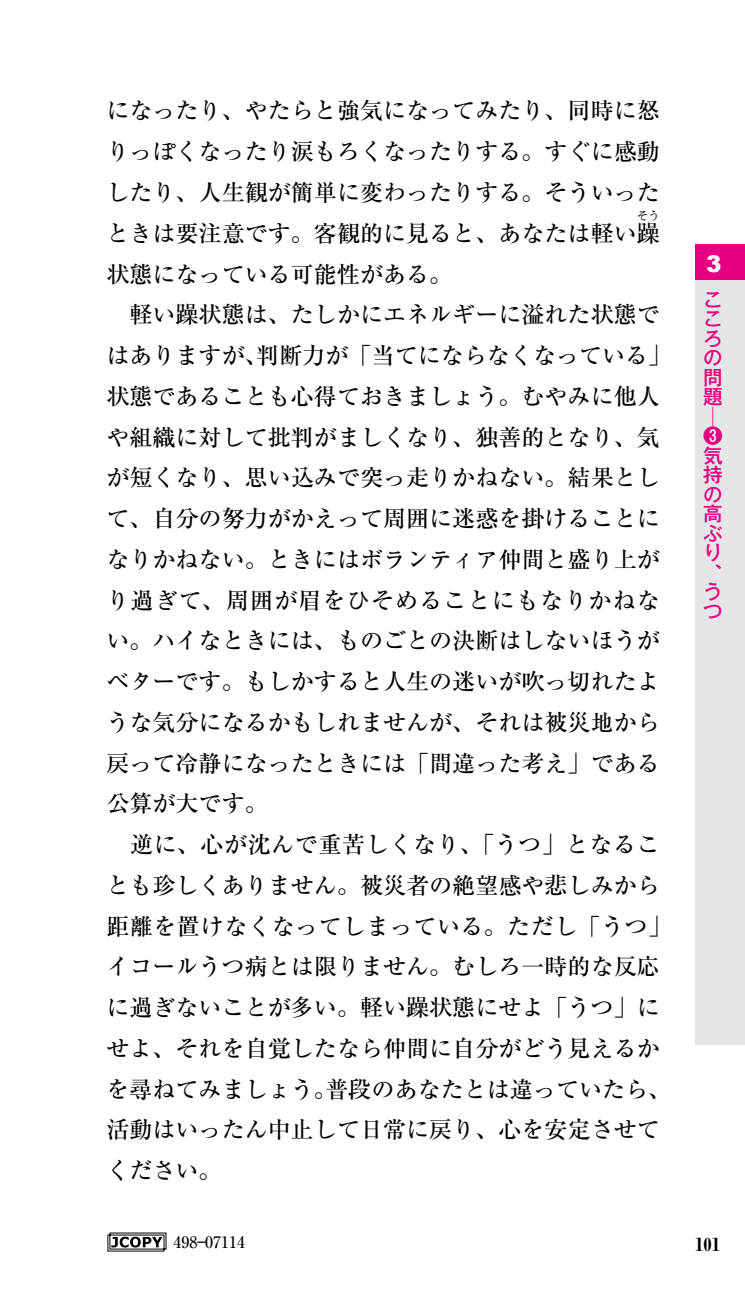
<style>
.page{position:relative;width:745px;height:1290px;background:#fff}
.page>*{position:absolute;margin:0;border:0;box-sizing:border-box;transform-origin:0 0}
.t1{font:500 23px/40.8px "Ryumin Pro";color:#000;text-align:justify}
.t2{font:900 23px "Arial";color:#fff}
.t3{font:700 condensed 21.25px "Bodoni";color:#000}
.t4{font:500 19.5px/19.5px "Gothic MB101 Pro";color:#e4007f;text-align:justify}
.t5{font:500 16px "Ryumin Pro";color:#000}
.t6{font:500 11.5px "Ryumin Pro";color:#000}
.s1{color:#fff}
</style>
<div class="page">
<div style="left:694px;top:244px;width:50px;height:801px;background:#e6e6e7"></div>
<div style="left:694px;top:244px;width:50px;height:36px;background:#e4007f"></div>
<div style="left:105px;top:1230px;width:63px;height:24px;background:linear-gradient(to right,#fff,#fff)"></div>
<svg style="left:107px;top:1232px;width:59px;height:19px"></svg>
<p class="t1" style="left:106px;top:89px;width:554px">になったり、やたらと強気になってみたり、同時に怒りっぽくなったり涙もろくなったりする。すぐに感動したり、人生観が簡単に変わったりする。そういったときは要注意です。客観的に見ると、あなたは軽い躁</p>
<p class="t6" style="left:636px;top:207px;width:25px">そう</p>
<p class="t1" style="left:106px;top:252px;width:566px;text-align:left">状態になっている可能性がある。<br>　軽い躁状態は、たしかにエネルギーに溢れた状態ではありますが、判断力が「当てにならなくなっている」状態であることも心得ておきましょう。むやみに他人や組織に対して批判がましくなり、独善的となり、気が短くなり、思い込みで突っ走りかねない。結果として、自分の努力がかえって周囲に迷惑を掛けることになりかねない。ときにはボランティア仲間と盛り上がり過ぎて、周囲が眉をひそめることにもなりかねない。ハイなときには、ものごとの決断はしないほうがベターです。もしかすると人生の迷いが吹っ切れたような気分になるかもしれませんが、それは被災地から戻って冷静になったときには「間違った考え」である公算が大です。<br>　逆に、心が沈んで重苦しくなり、「うつ」となることも珍しくありません。被災者の絶望感や悲しみから距離を置けなくなってしまっている。ただし「うつ」イコールうつ病とは限りません。むしろ一時的な反応に過ぎないことが多い。軽い躁状態にせよ「うつ」にせよ、それを自覚したなら仲間に自分がどう見えるかを尋ねてみましょう。普段のあなたとは違っていたら、活動はいったん中止して日常に戻り、心を安定させてください。</p>
<p class="t5" style="left:173px;top:1229px;width:73px">498—07114</p>
<p class="t2" style="left:705px;top:247px;width:17px">5</p>
<p class="t4" style="left:702px;top:287px;width:21px">こころの問題─</p>
<p class="t4" style="left:702px;top:424px;width:21px;text-align:left"><span class="s1">●</span>❸気持の高ぶり、うつ</p>
<p class="t3" style="left:694px;top:1232px;width:26px">101</p>
</div>
